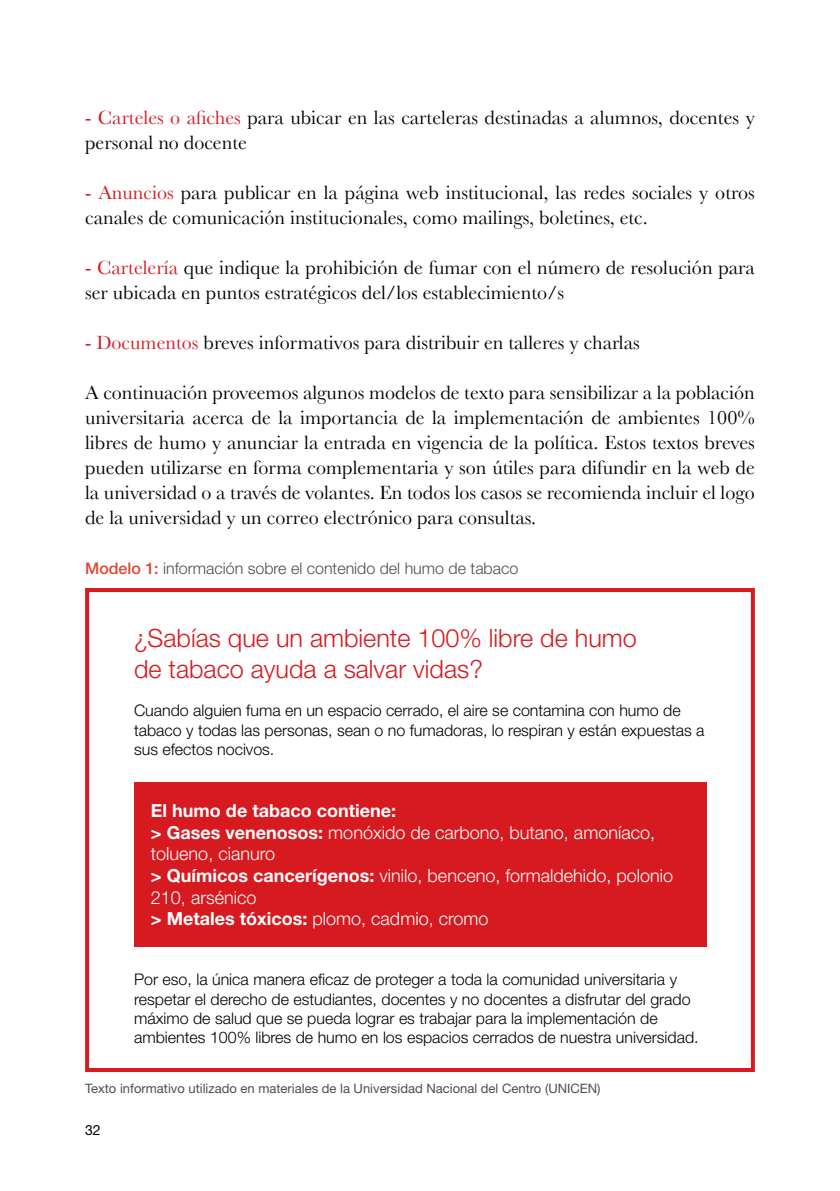
<style>
.page{position:relative;width:840px;height:1191px;background:#fff}
.page>*{position:absolute;margin:0;border:0;box-sizing:border-box;transform-origin:0 0}
.t1{font:300 25.2px/30.2px "Helvetica Neue LT Std";color:#d71920}
.t2{font:20px/25px "Baskerville";color:#000}
.t3{font:300 18px/21.6px "Helvetica Neue LT Std";color:#fff}
.t4{font:300 16px/19.2px "Helvetica Neue LT Std";color:#000}
.t5{font:300 16px "Helvetica Neue LT Std";color:#4d4d4f}
.t6{font:14px "Helvetica Neue LT Std";color:#000}
.t7{font:13px "Helvetica Neue LT Std";color:#4d4d4f}
.s1{color:#d71920}
.s2{font-weight:500;color:#dc4832}
.s3{font-weight:700}
</style>
<div class="page">
<div style="left:134px;top:782px;width:572px;height:164px;background:#d71920"></div>
<div style="left:85px;top:588px;width:669px;height:484px;border:4px solid #d71920"></div>
<p class="t2" style="left:85px;top:104px;width:670px"><span class="s1">- Carteles o afiches</span> para ubicar en las carteleras destinadas a alumnos, docentes y personal no docente</p>
<p class="t2" style="left:85px;top:179px;width:670px"><span class="s1">- Anuncios</span> para publicar en la página web institucional, las redes sociales y otros canales de comunicación institucionales, como mailings, boletines, etc.</p>
<p class="t2" style="left:85px;top:254px;width:670px"><span class="s1">- Cartelería</span> que indique la prohibición de fumar con el número de resolución para ser ubicada en puntos estratégicos del/los establecimiento/s</p>
<p class="t2" style="left:85px;top:329px;width:556px"><span class="s1">- Documentos</span> breves informativos para distribuir en talleres y charlas</p>
<p class="t2" style="left:85px;top:379px;width:670px;text-align:justify">A continuación proveemos algunos modelos de texto para sensibilizar a la población universitaria acerca de la importancia de la implementación de ambientes 100% libres de humo y anunciar la entrada en vigencia de la política. Estos textos breves pueden utilizarse en forma complementaria y son útiles para difundir en la web de la universidad o a través de volantes. En todos los casos se recomienda incluir el logo de la universidad y un correo electrónico para consultas.</p>
<p class="t5" style="left:85px;top:558px;width:434px"><span class="s2">Modelo 1:</span> información sobre el contenido del humo de tabaco</p>
<p class="t1" style="left:134px;top:623px;width:504px">¿Sabías que un ambiente 100% libre de humo de tabaco ayuda a salvar vidas?</p>
<p class="t4" style="left:134px;top:701px;width:571px">Cuando alguien fuma en un espacio cerrado, el aire se contamina con humo de tabaco y todas las personas, sean o no fumadoras, lo respiran y están expuestas a sus efectos nocivos.</p>
<p class="t3" style="left:151px;top:799px;width:523px"><span class="s3">El humo de tabaco contiene:<br>&gt; Gases venenosos:</span> monóxido de carbono, butano, amoníaco, tolueno, cianuro<br><span class="s3">&gt; Químicos cancerígenos:</span> vinilo, benceno, formaldehido, polonio 210, arsénico<br><span class="s3">&gt; Metales tóxicos:</span> plomo, cadmio, cromo</p>
<p class="t4" style="left:134px;top:969px;width:565px">Por eso, la única manera eficaz de proteger a toda la comunidad universitaria y respetar el derecho de estudiantes, docentes y no docentes a disfrutar del grado máximo de salud que se pueda lograr es trabajar para la implementación de ambientes 100% libres de humo en los espacios cerrados de nuestra universidad.</p>
<p class="t7" style="left:85px;top:1080px;width:516px">Texto informativo utilizado en materiales de la Universidad Nacional del Centro (UNICEN)</p>
<p class="t6" style="left:85px;top:1121px;width:17px">32</p>
</div>
